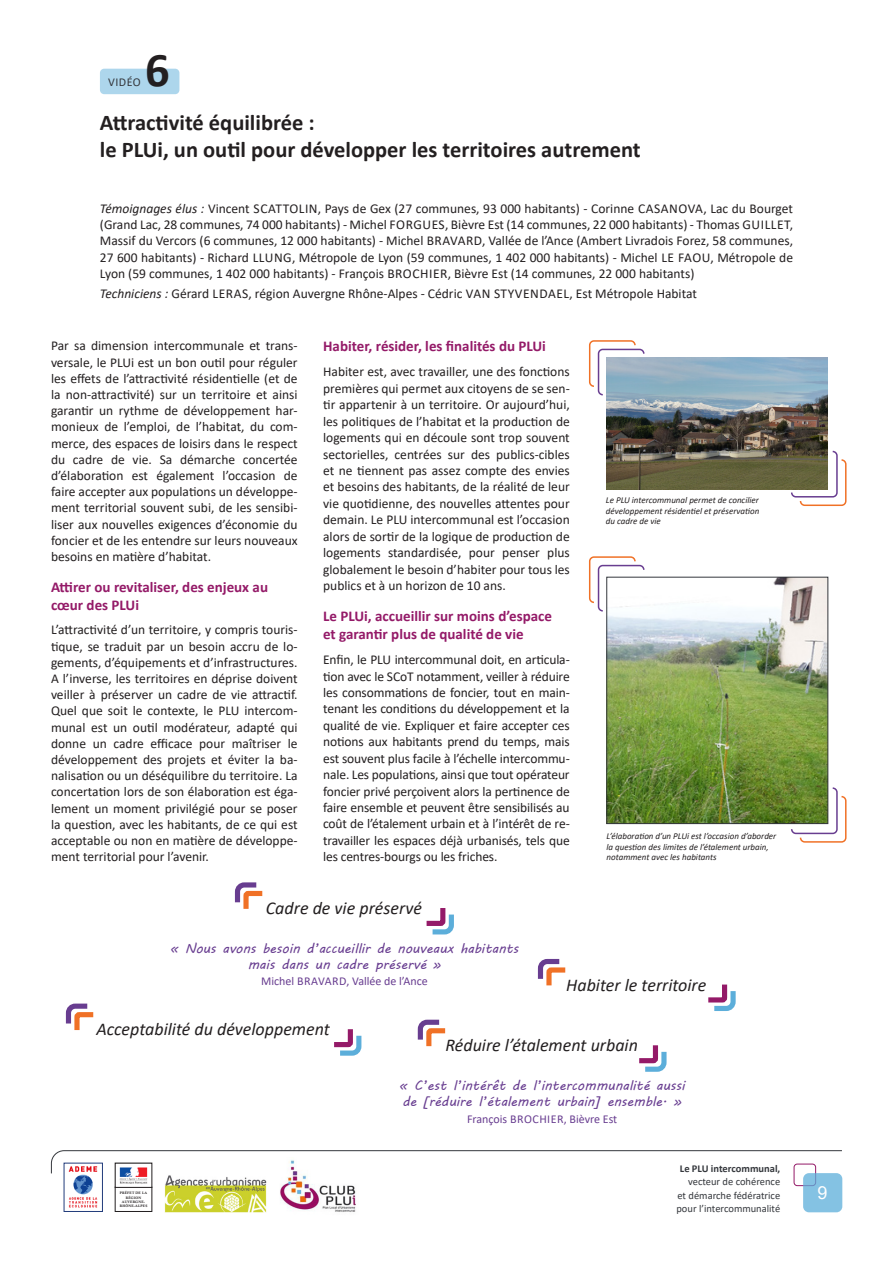
<style>
.page{position:relative;width:893px;height:1263px;background:#fff}
.page>*{position:absolute;margin:0;border:0;box-sizing:border-box;transform-origin:0 0}
.t1{font:700 48.6px "Calibri";color:#231f20}
.Titre_vidéo{font:700 22.5px/27px "Calibri";color:#231f20}
.MotsClés{font:italic 18px "Calibri";color:#231f20}
.t2{font:18px "Arial";color:#fff}
.Inter2{font:700 15px/18px "Calibri";color:#941a68}
.Txt_courant{font:13.5px/16.2px "Calibri";color:#231f20;text-align:justify}
.Témoignages{font:13.5px/16.2px "Calibri";color:#231f20;text-align:justify}
.Verbatim{font:13.5px/16.2px "MV Boli";color:#683d90;text-align:center}
.Verbatim_auteur{font:12px "Calibri";color:#683d90}
.t3{font:12px "Calibri";letter-spacing:.035em;color:#34373c}
.t4{font:10.5px/13.5px "Calibri";color:#34373c;text-align:right}
.Legende_photo{font:italic 9px/10.5px "Calibri";color:#231f20}
.t5{font:3.45px/4.2px "Calis MT Bol";letter-spacing:.04em;color:#231f20;text-align:center}
.s1{font-style:italic}
.s2{font-weight:700}
</style>
<div class="page">
<svg style="left:51px;top:1150px;width:791px;height:24px"></svg>
<div style="left:794px;top:1164px;width:22px;height:22px;border:1px solid #941a68;border-radius:3px"></div>
<img style="left:164px;top:1175px;width:102px;height:38px">
<div style="left:115px;top:1187px;width:37px;height:24px;border:1px solid #231f20"></div>
<img style="left:117px;top:1165px;width:33px;height:19px">
<img style="left:66px;top:1165px;width:35px;height:43px">
<div style="left:64px;top:1163px;width:39px;height:49px;border:1px solid #223c7b"></div>
<img style="left:278px;top:1158px;width:82px;height:54px">
<div style="left:803px;top:1173px;width:39px;height:39px;background:#84c2e3;border-radius:6px"></div>
<div style="left:100px;top:69px;width:79px;height:25px;background:#add6ec;border-radius:4px"></div>
<svg style="left:426px;top:908px;width:28px;height:27px"></svg>
<svg style="left:234px;top:882px;width:29px;height:27px"></svg>
<svg style="left:639px;top:1045px;width:28px;height:27px"></svg>
<svg style="left:417px;top:1019px;width:29px;height:28px"></svg>
<svg style="left:334px;top:1029px;width:28px;height:27px"></svg>
<svg style="left:65px;top:1003px;width:29px;height:28px"></svg>
<svg style="left:708px;top:984px;width:28px;height:27px"></svg>
<svg style="left:537px;top:958px;width:29px;height:28px"></svg>
<svg style="left:790px;top:787px;width:57px;height:56px"></svg>
<svg style="left:588px;top:556px;width:57px;height:56px"></svg>
<img style="left:608px;top:579px;width:218px;height:243px">
<div style="left:606px;top:577px;width:222px;height:247px;border:1px solid #34373c"></div>
<svg style="left:790px;top:450px;width:57px;height:56px"></svg>
<svg style="left:588px;top:340px;width:57px;height:56px"></svg>
<img style="left:607px;top:357px;width:221px;height:132px">
<p class="t1" style="left:145px;top:36px;width:26px">6</p>
<p class="t3" style="left:108px;top:74px;width:34px">VIDÉO</p>
<p class="Titre_vidéo" style="left:100px;top:108px;width:542px">Attractivité équilibrée :<br>le PLUi, un outil pour développer les territoires autrement</p>
<p class="Témoignages" style="left:100px;top:200px;width:695px"><span class="s1">Témoignages élus :</span> Vincent SCATTOLIN, Pays de Gex (27 communes, 93 000 habitants) - Corinne CASANOVA, Lac du Bourget (Grand Lac, 28 communes, 74 000 habitants) - Michel FORGUES, Bièvre Est (14 communes, 22 000 habitants) - Thomas GUILLET, Massif du Vercors (6 communes, 12 000 habitants) - Michel BRAVARD, Vallée de l’Ance (Ambert Livradois Forez, 58 communes, 27 600 habitants) - Richard LLUNG, Métropole de Lyon (59 communes, 1 402 000 habitants) - Michel LE FAOU, Métropole de Lyon (59 communes, 1 402 000 habitants) - François BROCHIER, Bièvre Est (14 communes, 22 000 habitants)</p>
<p class="Témoignages" style="left:100px;top:285px;width:598px"><span class="s1">Techniciens :</span> Gérard LERAS, région Auvergne Rhône-Alpes - Cédric VAN STYVENDAEL, Est Métropole Habitat</p>
<p class="Txt_courant" style="left:51px;top:337px;width:248px">Par sa dimension intercommunale et trans&shy;versale, le PLUi est un bon outil pour réguler les effets de l’attractivité résidentielle (et de la non-attractivité) sur un territoire et ainsi garantir un rythme de développement har&shy;monieux de l’emploi, de l’habitat, du com&shy;merce, des espaces de loisirs dans le respect du cadre de vie. Sa démarche concertée d’élaboration est également l’occasion de faire accepter aux populations un développe&shy;ment territorial souvent subi, de les sensibi&shy;liser aux nouvelles exigences d’économie du foncier et de les entendre sur leurs nouveaux besoins en matière d’habitat.</p>
<p class="Inter2" style="left:51px;top:577px;width:219px">Attirer ou revitaliser, des enjeux au cœur des PLUi</p>
<p class="Txt_courant" style="left:51px;top:621px;width:248px">L’attractivité d’un territoire, y compris touris&shy;tique, se traduit par un besoin accru de lo&shy;gements, d’équipements et d’infrastructures.<br>A l’inverse, les territoires en déprise doivent veiller à préserver un cadre de vie attractif.<br>Quel que soit le contexte, le PLU intercom&shy;munal est un outil modérateur, adapté qui donne un cadre efficace pour maîtriser le développement des projets et éviter la ba&shy;nalisation ou un déséquilibre du territoire. La concertation lors de son élaboration est éga&shy;lement un moment privilégié pour se poser la question, avec les habitants, de ce qui est acceptable ou non en matière de développe&shy;ment territorial pour l’avenir.</p>
<p class="Inter2" style="left:323px;top:337px;width:224px">Habiter, résider, les finalités du PLUi</p>
<p class="Txt_courant" style="left:323px;top:363px;width:248px">Habiter est, avec travailler, une des fonctions premières qui permet aux citoyens de se sen&shy;tir appartenir à un territoire. Or aujourd’hui, les politiques de l’habitat et la production de logements qui en découle sont trop souvent sectorielles, centrées sur des publics-cibles et ne tiennent pas assez compte des envies et besoins des habitants, de la réalité de leur vie quotidienne, des nouvelles attentes pour demain. Le PLU intercommunal est l’occasion alors de sortir de la logique de production de logements standardisée, pour penser plus globalement le besoin d’habiter pour tous les publics et à un horizon de 10 ans.</p>
<p class="Inter2" style="left:323px;top:607px;width:230px">Le PLUi, accueillir sur moins d’espace et garantir plus de qualité de vie</p>
<p class="Txt_courant" style="left:323px;top:651px;width:248px">Enfin, le PLU intercommunal doit, en articula&shy;tion avec le SCoT notamment, veiller à réduire les consommations de foncier, tout en main&shy;tenant les conditions du développement et la qualité de vie. Expliquer et faire accepter ces notions aux habitants prend du temps, mais est souvent plus facile à l’échelle intercommu&shy;nale. Les populations, ainsi que tout opérateur foncier privé perçoivent alors la pertinence de faire ensemble et peuvent être sensibilisés au coût de l’étalement urbain et à l’intérêt de re&shy;travailler les espaces déjà urbanisés, tels que les centres-bourgs ou les friches.</p>
<p class="MotsClés" style="left:266px;top:896px;width:158px">Cadre de vie préservé</p>
<p class="Legende_photo" style="left:606px;top:495px;width:155px;text-align:justify">Le PLU intercommunal permet de concilier développement résidentiel et préservation du cadre de vie</p>
<p class="Legende_photo" style="left:607px;top:830px;width:171px">L’élaboration d’un PLUi est l’occasion d’aborder la question des limites de l’étalement urbain, notamment avec les habitants</p>
<p class="Verbatim" style="left:170px;top:940px;width:350px">« Nous avons besoin d’accueillir de nouveaux habitants mais dans un cadre préservé »</p>
<p class="Verbatim_auteur" style="left:261px;top:973px;width:168px">Michel BRAVARD, Vallée de l’Ance</p>
<p class="MotsClés" style="left:566px;top:972px;width:142px">Habiter le territoire</p>
<p class="MotsClés" style="left:96px;top:1017px;width:235px">Acceptabilité du développement</p>
<p class="t5" style="left:120px;top:1191px;width:29px">PRÉFET DE LA</p>
<p class="t5" style="left:122px;top:1195px;width:25px">RÉGION<br>AUVERGNE-</p>
<p class="t5" style="left:120px;top:1204px;width:29px">RHÔNE-ALPES</p>
<p class="MotsClés" style="left:445px;top:1033px;width:194px">Réduire l’étalement urbain</p>
<p class="Verbatim" style="left:399px;top:1077px;width:287px;text-align:left">« C’est l’intérêt de l’intercommunalité aussi de [réduire l’étalement urbain] ensemble. »</p>
<p class="Verbatim_auteur" style="left:467px;top:1110px;width:152px">François BROCHIER, Bièvre Est</p>
<p class="t4" style="left:676px;top:1161px;width:105px"><span class="s2">Le PLU intercommunal, </span>vecteur de cohérence<br>et démarche fédératrice pour l’intercommunalité</p>
<h3 class="t2" style="left:818px;top:1180px;width:12px">9</h3>
</div>
